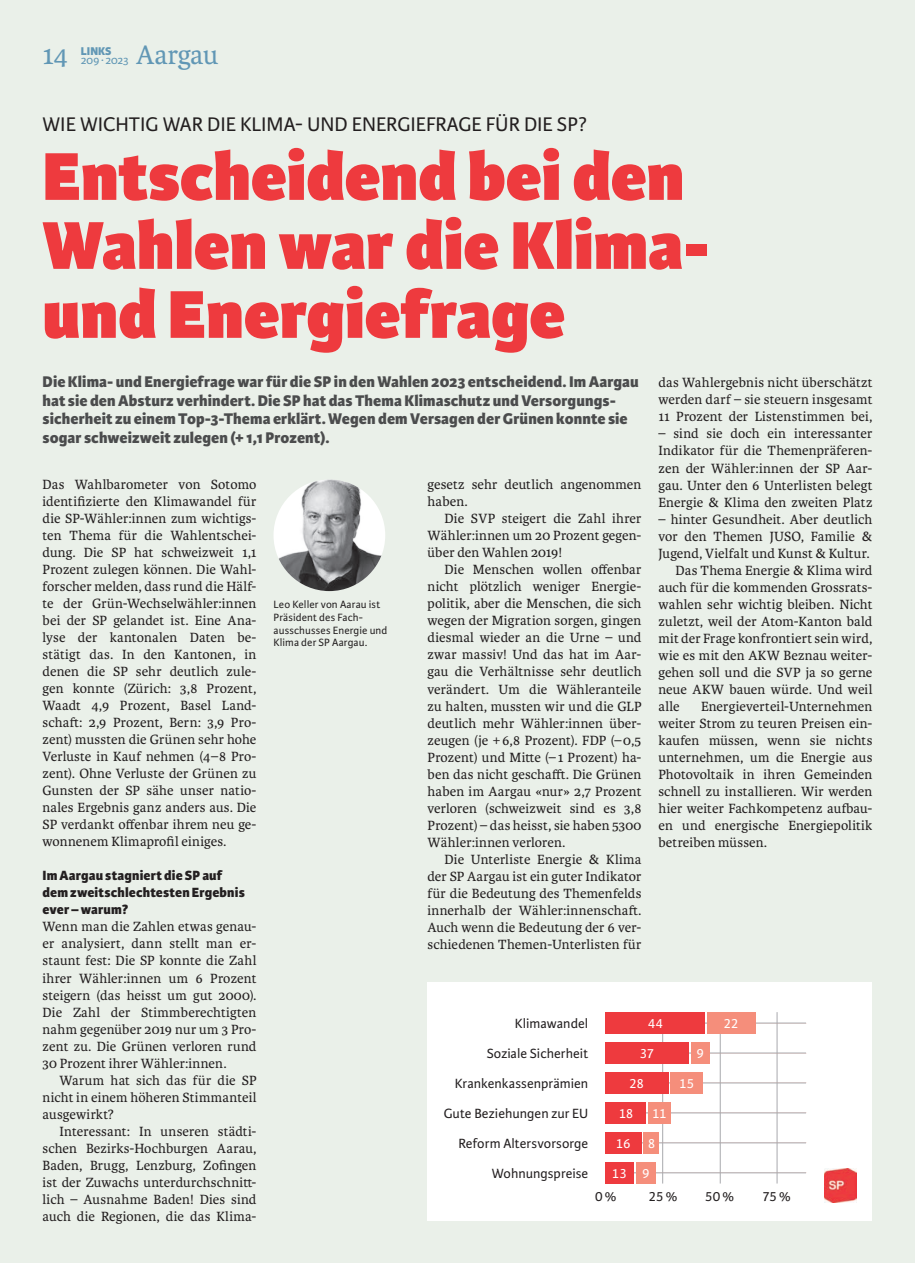
<style>
.page{position:relative;width:915px;height:1263px;background:#fff}
.page>*{position:absolute;margin:0;border:0;box-sizing:border-box;transform-origin:0 0}
.t1{font:800 72px/69px "Karmina Sans";color:#ee3a3e}
.t2{font:28.5px "Karmina";letter-spacing:-.005em;color:#6197b5}
.t3{font:21px "Karmina Sans";color:#231f20}
.t4{font:800 16.5px/18.8px "Karmina Sans";letter-spacing:.005em;color:#4b4c4d}
.t5{font:14.25px/17px "Karmina";letter-spacing:.01em;color:#231f20;text-align:justify}
.t6{font:14.25px/30px "Karmina Sans";letter-spacing:.005em;color:#231f20;text-align:right}
.t7{font:800 14.25px/17px "Karmina Sans";letter-spacing:.01em;color:#231f20}
.t8{font:14.25px/30px "Karmina Sans";letter-spacing:-.015em;color:#fff}
.t9{font:12px "Karmina Sans";color:#6197b5}
.t10{font:800 12px "Karmina Sans";color:#6197b5}
.t11{font:11.25px/12.8px "Karmina Sans";letter-spacing:.01em;color:#231f20}
</style>
<div class="page">
<div style="left:0;top:0;width:914px;height:1263px;background:#eaf0e9"></div>
<div style="left:427px;top:982px;width:445px;height:238px;background:#fff"></div>
<img style="left:273px;top:479px;width:112px;height:112px;border-radius:56px">
<hr style="left:776px;top:1012px;width:1px;height:171px;background:#a8a9ad">
<hr style="left:719px;top:1012px;width:1px;height:171px;background:#a8a9ad">
<hr style="left:662px;top:1012px;width:1px;height:171px;background:#a8a9ad">
<hr style="left:605px;top:1023px;width:200px;height:1px;background:#a8a9ad">
<hr style="left:605px;top:1052px;width:200px;height:1px;background:#a8a9ad">
<hr style="left:605px;top:1082px;width:200px;height:1px;background:#a8a9ad">
<hr style="left:605px;top:1112px;width:200px;height:1px;background:#a8a9ad">
<hr style="left:605px;top:1142px;width:200px;height:1px;background:#a8a9ad">
<hr style="left:605px;top:1172px;width:200px;height:1px;background:#a8a9ad">
<div style="left:605px;top:1012px;width:99px;height:22px;background:#ee3a3e"></div>
<div style="left:706px;top:1012px;width:49px;height:22px;background:#f58e7b"></div>
<div style="left:605px;top:1042px;width:84px;height:22px;background:#ee3a3e"></div>
<div style="left:691px;top:1042px;width:18px;height:22px;background:#f58e7b"></div>
<div style="left:605px;top:1072px;width:63px;height:22px;background:#ee3a3e"></div>
<div style="left:670px;top:1072px;width:32px;height:22px;background:#f58e7b"></div>
<div style="left:605px;top:1102px;width:41px;height:21px;background:#ee3a3e"></div>
<div style="left:648px;top:1102px;width:22px;height:21px;background:#f58e7b"></div>
<div style="left:605px;top:1132px;width:36px;height:21px;background:#ee3a3e"></div>
<div style="left:643px;top:1132px;width:16px;height:21px;background:#f58e7b"></div>
<div style="left:605px;top:1162px;width:29px;height:21px;background:#ee3a3e"></div>
<div style="left:636px;top:1162px;width:19px;height:21px;background:#f58e7b"></div>
<img style="left:824px;top:1168px;width:32px;height:34px">
<p class="t9" style="left:81px;top:53px;width:49px">209∙ 2023</p>
<h2 class="t2" style="left:136px;top:39px;width:84px">Aargau</h2>
<h2 class="t2" style="left:43px;top:39px;width:27px">14</h2>
<p class="t10" style="left:81px;top:44px;width:32px">LINKS</p>
<h3 class="t3" style="left:43px;top:112px;width:545px">WIE WICHTIG WAR DIE KLIMA- UND ENERGIEFRAGE FÜR DIE SP?</h3>
<h1 class="t1" style="left:43px;top:145px;width:668px">Entscheidend bei den<br>Wahlen war die Klima&shy;und Energiefrage</h1>
<p class="t4" style="left:43px;top:373px;width:597px">Die Klima- und Energiefrage war für die SP in den Wahlen 2023 entscheidend. Im Aargau hat sie den Absturz verhindert. Die SP hat das Thema Klimaschutz und Versorgungs&shy;sicherheit zu einem Top-3-Thema erklärt. Wegen dem Versagen der Grünen konnte sie sogar schweizweit zulegen (+ 1,1 Prozent).</p>
<p class="t5" style="left:658px;top:374px;width:215px">das Wahlergebnis nicht überschätzt werden darf – sie steuern insgesamt 11 Prozent der Listenstimmen bei,</p>
<p class="t5" style="left:658px;top:426px;width:215px">– sind sie doch ein interessanter Indikator für die Themenpräferen&shy;zen der Wähler:innen der SP Aar&shy;gau. Unter den 6 Unterlisten belegt Energie &amp; Klima den zweiten Platz</p>
<p class="t5" style="left:658px;top:511px;width:215px">– hinter Gesundheit. Aber deutlich</p>
<p class="t5" style="left:658px;top:528px;width:215px">vor den Themen JUSO, Familie &amp;</p>
<p class="t5" style="left:658px;top:545px;width:213px">Jugend, Vielfalt und Kunst &amp; Kultur.</p>
<p class="t5" style="left:675px;top:562px;width:198px">Das Thema Energie &amp; Klima wird</p>
<p class="t5" style="left:658px;top:579px;width:215px">auch für die kommenden Grossrats-</p>
<p class="t5" style="left:658px;top:596px;width:215px">wahlen sehr wichtig bleiben. Nicht</p>
<p class="t5" style="left:658px;top:613px;width:215px">zuletzt, weil der Atom-Kanton bald</p>
<p class="t5" style="left:658px;top:630px;width:215px">mit der Frage konfrontiert sein wird,</p>
<p class="t5" style="left:658px;top:647px;width:215px">wie es mit den AKW Beznau weiter-</p>
<p class="t5" style="left:658px;top:664px;width:215px">gehen soll und die SVP ja so gerne</p>
<p class="t5" style="left:658px;top:681px;width:215px">neue AKW bauen würde. Und weil</p>
<p class="t5" style="left:658px;top:698px;width:23px">alle</p>
<p class="t5" style="left:43px;top:476px;width:215px">Das Wahlbarometer von Sotomo identifizierte den Klimawandel für die SP-Wähler:innen zum wichtigs&shy;ten Thema für die Wahlentschei&shy;dung. Die SP hat schweizweit 1,1<br>Prozent zulegen können. Die Wahl&shy;forscher melden, dass rund die Hälf&shy;te der Grün-Wechselwähler:innen bei der SP gelandet ist. Eine Ana&shy;lyse der kantonalen Daten be&shy;stätigt das. In den Kantonen, in denen die SP sehr deutlich zule&shy;gen konnte (Zürich: 3,8 Prozent, Waadt 4,9 Prozent, Basel Land&shy;schaft: 2,9 Prozent, Bern: 3,9 Pro&shy;zent) mussten die Grünen sehr hohe Verluste in Kauf nehmen (4–8 Pro&shy;zent). Ohne Verluste der Grünen zu Gunsten der SP sähe unser natio&shy;nales Ergebnis ganz anders aus. Die SP verdankt offenbar ihrem neu ge&shy;wonnenem Klimaprofil einiges.</p>
<p class="t7" style="left:43px;top:868px;width:204px">Im Aargau stagniert die SP auf dem zweitschlechtesten Ergebnis ever – warum?</p>
<p class="t5" style="left:43px;top:918px;width:215px">Wenn man die Zahlen etwas genau&shy;er analysiert, dann stellt man er&shy;staunt fest: Die SP konnte die Zahl ihrer Wähler:innen um 6 Prozent steigern (das heisst um gut 2000).<br>Die Zahl der Stimmberechtigten nahm gegenüber 2019 nur um 3 Pro&shy;zent zu. Die Grünen verloren rund 30 Prozent ihrer Wähler:innen.</p>
<p class="t5" style="left:43px;top:1072px;width:215px;text-indent:17px">Warum hat sich das für die SP nicht in einem höheren Stimmanteil ausgewirkt?</p>
<p class="t5" style="left:43px;top:1123px;width:215px;text-indent:17px">Interessant: In unseren städti&shy;schen Bezirks-Hochburgen Aarau, Baden, Brugg, Lenzburg, Zofingen ist der Zuwachs unterdurchschnitt&shy;lich – Ausnahme Baden! Dies sind auch die Regionen, die das Klima-</p>
<p class="t5" style="left:427px;top:476px;width:215px">gesetz sehr deutlich angenommen haben.</p>
<p class="t5" style="left:427px;top:510px;width:215px;text-indent:17px">Die SVP steigert die Zahl ihrer Wähler:innen um 20 Prozent gegen&shy;über den Wahlen 2019!</p>
<p class="t5" style="left:427px;top:561px;width:215px;text-indent:17px">Die Menschen wollen offenbar nicht plötzlich weniger Energie&shy;politik, aber die Menschen, die sich wegen der Migration sorgen, gingen diesmal wieder an die Urne – und zwar massiv! Und das hat im Aar&shy;gau die Verhältnisse sehr deutlich verändert. Um die Wähleranteile zu halten, mussten wir und die GLP deutlich mehr Wähler:innen über&shy;zeugen (je +6,8 Prozent). FDP (–0,5<br>Prozent) und Mitte (–1 Prozent) ha&shy;ben das nicht geschafft. Die Grünen haben im Aargau «nur» 2,7 Prozent verloren (schweizweit sind es 3,8<br>Prozent) – das heisst, sie haben 5300<br>Wähler:innen verloren.</p>
<p class="t5" style="left:427px;top:851px;width:215px;text-indent:17px">Die Unterliste Energie &amp; Klima der SP Aargau ist ein guter Indikator für die Bedeutung des Themenfelds innerhalb der Wähler:innenschaft.<br>Auch wenn die Bedeutung der 6 ver&shy;schiedenen Themen-Unterlisten für</p>
<p class="t11" style="left:273px;top:598px;width:115px">Leo Keller von Aarau ist<br>Präsident des Fach&shy;ausschusses Energie und<br>Klima der SP Aargau.</p>
<p class="t5" style="left:658px;top:698px;width:215px;text-indent:43px">Energieverteil-Unternehmen weiter Strom zu teuren Preisen ein&shy;kaufen müssen, wenn sie nichts unternehmen, um die Energie aus Photovoltaik in ihren Gemeinden schnell zu installieren. Wir werden hier weiter Fachkompetenz aufbau&shy;en und energische Energiepolitik betreiben müssen.</p>
<p class="t6" style="left:514px;top:1009px;width:75px">Klimawandel</p>
<p class="t8" style="left:723px;top:1009px;width:16px">22</p>
<p class="t6" style="left:443px;top:1039px;width:146px">Soziale Sicherheit<br>Krankenkassenprämien<br>Gute Beziehungen zur EU<br>Reform Altersvorsorge<br>Wohnungspreise</p>
<p class="t6" style="left:648px;top:1182px;width:31px">25%</p>
<p class="t6" style="left:705px;top:1182px;width:31px">50%</p>
<p class="t6" style="left:762px;top:1182px;width:30px">75%</p>
<p class="t8" style="left:639px;top:1009px;width:25px;text-indent:8px">44<br>37</p>
<p class="t8" style="left:696px;top:1038px;width:9px">9</p>
<p class="t8" style="left:629px;top:1068px;width:16px">28</p>
<p class="t8" style="left:679px;top:1068px;width:17px">15</p>
<p class="t8" style="left:618px;top:1098px;width:16px">18</p>
<p class="t8" style="left:611px;top:1098px;width:56px;text-indent:40px">11<br>16 8<br>13 9</p>
<p class="t6" style="left:595px;top:1182px;width:23px">0%</p>
</div>
